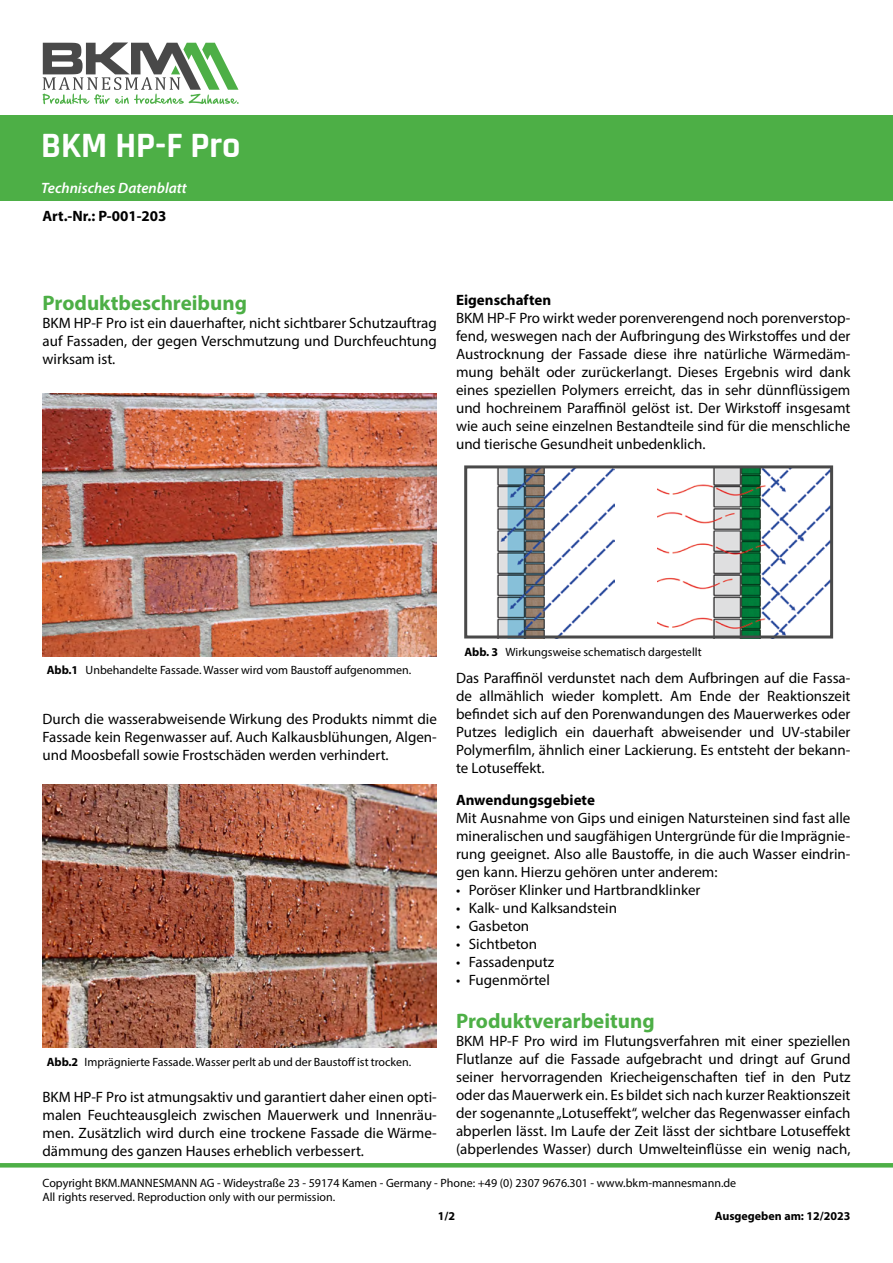
<style>
.page{position:relative;width:893px;height:1263px;background:#fff}
.page>*{position:absolute;margin:0;border:0;box-sizing:border-box;transform-origin:0 0}
.t1{font:700 36px "Rajdhani";color:#fff}
.t2{font:700 21px "Myriad Pro";color:#4daf46}
.t3{font:15px/18px "Myriad Pro";color:#000;text-align:justify}
.t4{font:700 15px "Myriad Pro";color:#000}
.t5{font:italic 600 15px "Myriad Pro";color:#fff}
.t6{font:12px/14.4px "Myriad Pro";color:#000}
.t7{font:700 12px "Myriad Pro";color:#000}
.s1{font-weight:700}
</style>
<div class="page">
<hr style="left:0;top:1163px;width:893px;height:4px;background:#4daf46">
<svg style="left:43px;top:43px;width:196px;height:61px"></svg>
<div style="left:0;top:116px;width:893px;height:85px;background:#4daf46"></div>
<img style="left:43px;top:784px;width:394px;height:263px">
<img style="left:43px;top:394px;width:394px;height:262px">
<img style="left:658px;top:469px;width:171px;height:165px">
<img style="left:497px;top:469px;width:117px;height:165px">
<div style="left:464px;top:465px;width:369px;height:173px;border:3px solid #494949"></div>
<h1 class="t1" style="left:41px;top:123px;width:201px">BKM HP-F Pro</h1>
<p class="t5" style="left:41px;top:178px;width:147px">Technisches Datenblatt</p>
<p class="t4" style="left:43px;top:206px;width:125px">Art.-Nr.: P-001-203</p>
<h2 class="t2" style="left:43px;top:289px;width:206px">Produktbeschreibung</h2>
<p class="t3" style="left:43px;top:313px;width:396px">BKM HP-F Pro ist ein dauerhafter, nicht sichtbarer Schutzauftrag auf Fassaden, der gegen Verschmutzung und Durchfeuchtung wirksam ist.</p>
<p class="t4" style="left:456px;top:290px;width:97px">Eigenschaften</p>
<p class="t3" style="left:456px;top:309px;width:396px">BKM HP-F Pro wirkt weder porenverengend noch porenverstop&shy;fend, weswegen nach der Aufbringung des Wirkstoffes und der Austrocknung der Fassade diese ihre natürliche Wärmedäm&shy;mung behält oder zurückerlangt. Dieses Ergebnis wird dank eines speziellen Polymers erreicht, das in sehr dünnflüssigem und hochreinem Paraffinöl gelöst ist. Der Wirkstoff insgesamt wie auch seine einzelnen Bestandteile sind für die menschliche und tierische Gesundheit unbedenklich.</p>
<p class="t6" style="left:47px;top:663px;width:366px"><span class="s1">Abb.1</span> Unbehandelte Fassade. Wasser wird vom Baustoff aufgenommen.</p>
<p class="t3" style="left:43px;top:709px;width:396px">Durch die wasserabweisende Wirkung des Produkts nimmt die Fassade kein Regenwasser auf. Auch Kalkausblühungen, Algen&shy;und Moosbefall sowie Frostschäden werden verhindert.</p>
<p class="t6" style="left:47px;top:1055px;width:366px"><span class="s1">Abb.2</span> Imprägnierte Fassade. Wasser perlt ab und der Baustoff ist trocken.</p>
<p class="t3" style="left:43px;top:1087px;width:396px">BKM HP-F Pro ist atmungsaktiv und garantiert daher einen opti&shy;malen Feuchteausgleich zwischen Mauerwerk und Innenräu&shy;men. Zusätzlich wird durch eine trockene Fassade die Wärme&shy;dämmung des ganzen Hauses erheblich verbessert.</p>
<p class="t6" style="left:464px;top:645px;width:239px"><span class="s1">Abb. 3</span> Wirkungsweise schematisch dargestellt</p>
<p class="t3" style="left:456px;top:669px;width:396px">Das Paraffinöl verdunstet nach dem Aufbringen auf die Fassa&shy;de allmählich wieder komplett. Am Ende der Reaktionszeit befindet sich auf den Porenwandungen des Mauerwerkes oder Putzes lediglich ein dauerhaft abweisender und UV-stabiler Polymerfilm, ähnlich einer Lackierung. Es entsteht der bekann&shy;te Lotuseffekt.</p>
<p class="t4" style="left:456px;top:790px;width:140px">Anwendungsgebiete</p>
<p class="t3" style="left:456px;top:808px;width:396px">Mit Ausnahme von Gips und einigen Natursteinen sind fast alle mineralischen und saugfähigen Untergründe für die Imprägnie&shy;rung geeignet. Also alle Baustoffe, in die auch Wasser eindrin&shy;gen kann. Hierzu gehören unter anderem:</p>
<p class="t3" style="left:456px;top:880px;width:246px">• Poröser Klinker und Hartbrandklinker</p>
<p class="t3" style="left:456px;top:898px;width:163px">• Kalk- und Kalksandstein</p>
<p class="t3" style="left:456px;top:916px;width:75px">• Gasbeton</p>
<p class="t3" style="left:456px;top:934px;width:83px">• Sichtbeton</p>
<p class="t3" style="left:456px;top:952px;width:100px">• Fassadenputz</p>
<p class="t3" style="left:456px;top:970px;width:95px">• Fugenmörtel</p>
<h2 class="t2" style="left:456px;top:1007px;width:200px">Produktverarbeitung</h2>
<p class="t3" style="left:456px;top:1031px;width:396px">BKM HP-F Pro wird im Flutungsverfahren mit einer speziellen Flutlanze auf die Fassade aufgebracht und dringt auf Grund seiner hervorragenden Kriecheigenschaften tief in den Putz oder das Mauerwerk ein. Es bildet sich nach kurzer Reaktionszeit der sogenannte „Lotuseffekt“, welcher das Regenwasser einfach abperlen lässt. Im Laufe der Zeit lässt der sichtbare Lotuseffekt (abperlendes Wasser) durch Umwelteinflüsse ein wenig nach,</p>
<p class="t6" style="left:43px;top:1175px;width:695px">Copyright BKM.MANNESMANN AG - Wideystraße 23 - 59174 Kamen - Germany - Phone: +49 (0) 2307 9676.301 - www.bkm-mannesmann.de<br>All rights reserved. Reproduction only with our permission.</p>
<p class="t7" style="left:438px;top:1208px;width:19px">1/2</p>
<p class="t7" style="left:715px;top:1208px;width:137px">Ausgegeben am: 12/2023</p>
</div>
